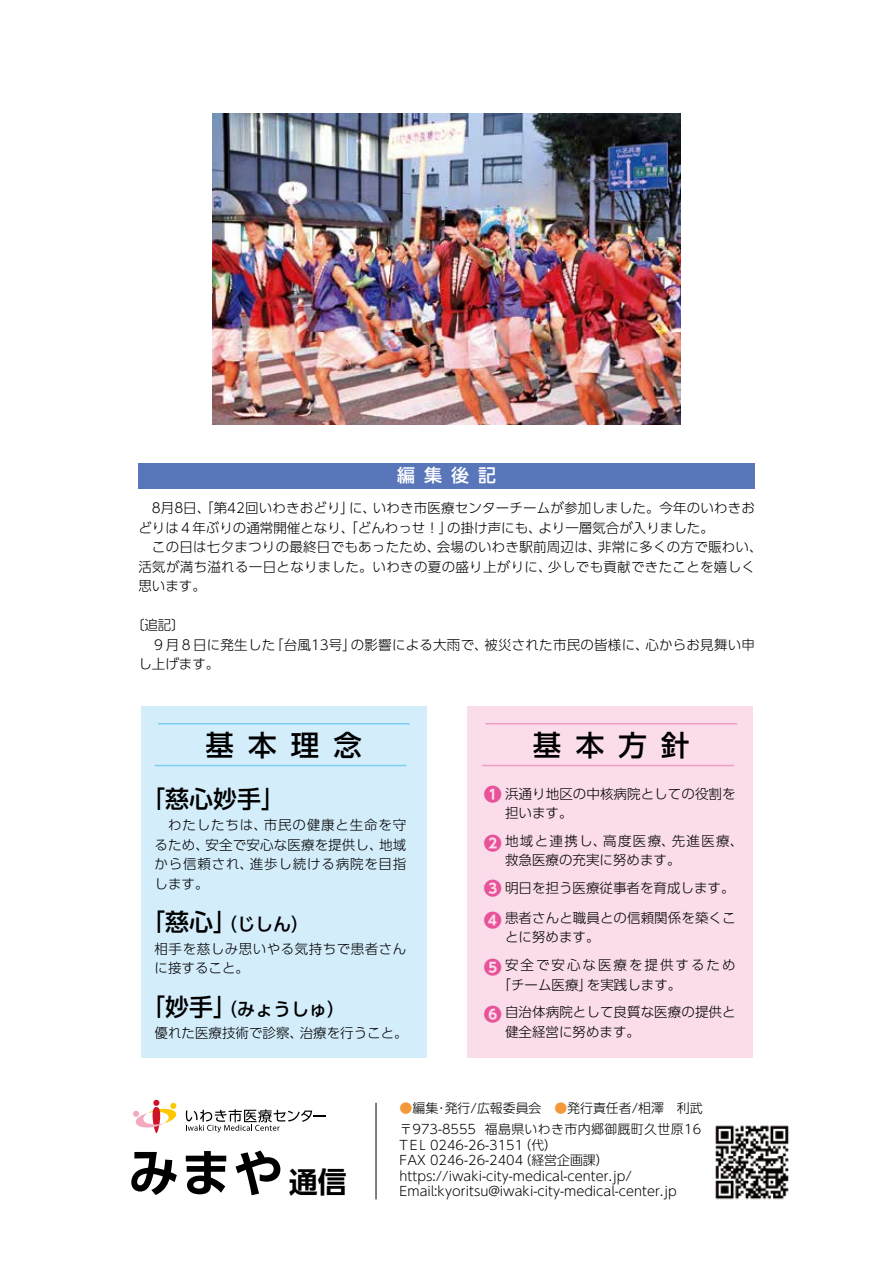
<style>
.page{position:relative;width:893px;height:1263px;background:#fff}
.page>*{position:absolute;margin:0;border:0;box-sizing:border-box;transform-origin:0 0}
.t1{font:700 51px "UD Shin Go Pro De";color:#000}
.t2{font:500 28.5px "UD Shin Go Pro";letter-spacing:.5em;color:#000}
.t3{font:500 24px "UD Shin Go Pro";color:#000}
.t4{font:500 18px "UD Shin Go Pro";color:#000}
.t5{font:700 18px/32px "UD Shin Go Pro";color:#e85298}
.t6{font:500 18px "UD Shin Go Pro";color:#fff}
.t7{font:300 13.5px/19.5px "UD Shin Go Pro";letter-spacing:.015em;color:#000}
.t8{font:300 13.5px/19.5px "UD Shin Go Pro";letter-spacing:.05em;color:#000}
.t9{font:300 13.5px/19.5px "UD Shin Go Pro";letter-spacing:.15em;color:#000}
.t10{font:300 13.5px/19.5px "UD Shin Go Pro";letter-spacing:.04em;color:#000}
.t11{font:300 12.9px/15.5px "UD Shin Go Pro";color:#000}
.s1{font-size:24px}
.s2{font-size:28.95px}
.s3{color:#f39939}
</style>
<div class="page">
<hr style="left:376px;top:1103px;width:1px;height:96px;background:#000">
<svg style="left:133px;top:1100px;width:44px;height:33px"></svg>
<svg style="left:186px;top:1109px;width:139px;height:23px"></svg>
<img style="left:715px;top:1125px;width:74px;height:75px">
<img style="left:213px;top:113px;width:468px;height:312px">
<div style="left:138px;top:463px;width:617px;height:25px;background:#5976ba"></div>
<div style="left:141px;top:706px;width:286px;height:351px;background:#d3edfb"></div>
<div style="left:467px;top:706px;width:286px;height:351px;background:#fadcea"></div>
<hr style="left:158px;top:723px;width:252px;height:1px;background:#7ecef4">
<hr style="left:155px;top:765px;width:251px;height:1px;background:#7ecef4">
<hr style="left:485px;top:723px;width:252px;height:1px;background:#f19ec2">
<hr style="left:482px;top:765px;width:252px;height:1px;background:#f19ec2">
<h3 class="t6" style="left:397px;top:461px;width:100px">編集後記</h3>
<p class="t7" style="left:138px;top:498px;width:626px">　8月8日、「第42回いわきおどり」に、いわき市医療センターチームが参加しました。今年のいわきおどりは４年ぶりの通常開催となり、「どんわっせ！」の掛け声にも、より一層気合が入りました。<br>　この日は七夕まつりの最終日でもあったため、会場のいわき駅前周辺は、非常に多くの方で賑わい、活気が満ち溢れる一日となりました。いわきの夏の盛り上がりに、少しでも貢献できたことを嬉しく思います。</p>
<p class="t7" style="left:138px;top:615px;width:618px;text-indent:-8px">〔追記〕<br>　９月８日に発生した「台風13号」の影響による大雨で、被災された市民の皆様に、心からお見舞い申し上げます。</p>
<h2 class="t2" style="left:205px;top:722px;width:158px">基本理念</h2>
<h2 class="t2" style="left:533px;top:722px;width:158px">基本方針</h2>
<h3 class="t3" style="left:141px;top:779px;width:145px">「慈心妙手」</h3>
<p class="t7" style="left:155px;top:815px;width:253px;text-align:justify">　わたしたちは、市民の健康と生命を守るため、安全で安心な医療を提供し、地域から信頼され、進歩し続ける病院を目指します。</p>
<h3 class="t4" style="left:141px;top:910px;width:170px"><span class="s1">「慈心」</span>（じしん）</h3>
<p class="t10" style="left:155px;top:938px;width:253px">相手を慈しみ思いやる気持ちで患者さんに接すること。</p>
<h3 class="t4" style="left:141px;top:994px;width:206px"><span class="s1">「妙手」</span>（みょうしゅ）</h3>
<p class="t7" style="left:155px;top:1022px;width:255px">優れた医療技術で診察、治療を行うこと。</p>
<h3 class="t5" style="left:484px;top:778px;width:19px">❶</h3>
<h3 class="t5" style="left:484px;top:826px;width:19px">❷</h3>
<h3 class="t5" style="left:484px;top:872px;width:19px">❸<br>❹</h3>
<h3 class="t5" style="left:484px;top:951px;width:19px">❺</h3>
<h3 class="t5" style="left:484px;top:998px;width:19px">❻</h3>
<p class="t7" style="left:505px;top:783px;width:232px">浜通り地区の中核病院としての役割を担います。</p>
<p class="t8" style="left:505px;top:830px;width:240px">地域と連携し、高度医療、先進医療、救急医療の充実に努めます。</p>
<p class="t7" style="left:505px;top:877px;width:231px">明日を担う医療従事者を育成します。</p>
<p class="t7" style="left:505px;top:908px;width:232px">患者さんと職員との信頼関係を築くことに努めます。</p>
<p class="t9" style="left:497px;top:955px;width:240px;text-indent:8px">安全で安心な医療を提供するため「チーム医療」を実践します。</p>
<p class="t7" style="left:505px;top:1002px;width:232px">自治体病院として良質な医療の提供と健全経営に努めます。</p>
<h1 class="t1" style="left:128px;top:1131px;width:220px">みまや<span class="s2">通信</span></h1>
<p class="t11" style="left:400px;top:1097px;width:305px;line-height:21.1px"><span class="s3">●</span>編集･発行/広報委員会　<span class="s3">●</span>発行責任者/相澤　利武〒973-8555 福島県いわき市内郷御厩町久世原16</p>
<p class="t11" style="left:400px;top:1137px;width:234px">TEL 0246-26-3151（代）<br>FAX 0246-26-2404（経営企画課）https://iwaki-city-medical-center.jp/</p>
<p class="t11" style="left:400px;top:1183px;width:278px">Email:kyoritsu@iwaki-city-medical-center.jp</p>
</div>
